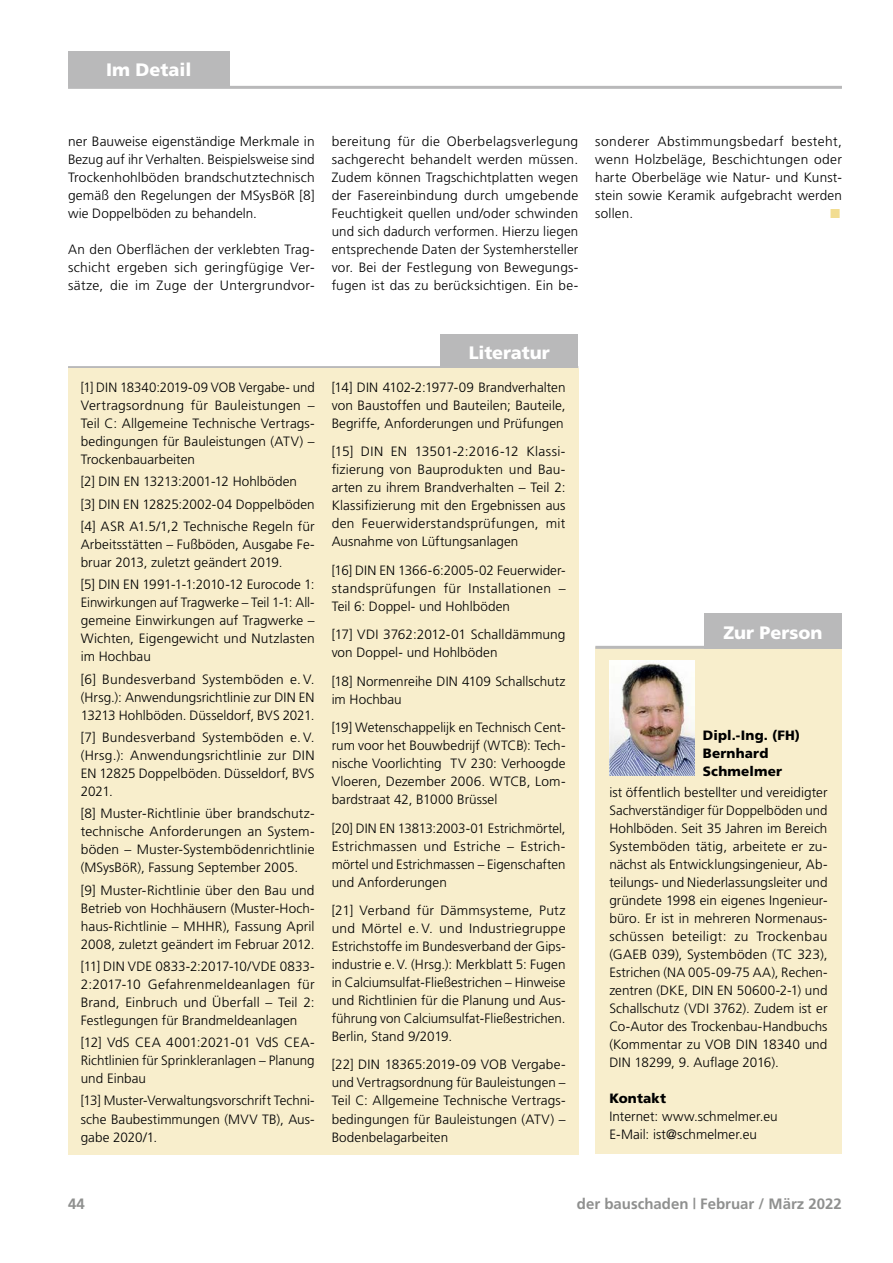
<style>
.page{position:relative;width:893px;height:1263px;background:#fff}
.page>*{position:absolute;margin:0;border:0;box-sizing:border-box;transform-origin:0 0}
.t1{font:18px "A Frutiger Black";color:#fff}
.t2{font:700 15px "A Frutiger";color:#8f908f}
.t3{font:13.5px/18px "A Frutiger Light";letter-spacing:.005em;color:#000;text-align:justify}
.t4{font:13.5px/18px "A Frutiger Black";letter-spacing:.01em;color:#000}
</style>
<div class="page">
<hr style="left:68px;top:86px;width:774px;height:3px;background:#b9b9ba">
<div style="left:68px;top:51px;width:162px;height:35px;background:#b9b9ba"></div>
<div style="left:595px;top:647px;width:247px;height:506px;background:#f8eecc"></div>
<div style="left:704px;top:614px;width:138px;height:35px;background:#b9b9ba"></div>
<hr style="left:595px;top:646px;width:246px;height:3px;background:#b9b9ba">
<img style="left:609px;top:661px;width:85px;height:115px">
<div style="left:440px;top:334px;width:138px;height:35px;background:#b9b9ba"></div>
<hr style="left:68px;top:366px;width:510px;height:3px;background:#b9b9ba">
<div style="left:68px;top:368px;width:510px;height:786px;background:#f8eecc"></div>
<h1 class="t1" style="left:106px;top:57px;width:87px">Im Detail</h1>
<p class="t3" style="left:68px;top:131px;width:248px">ner Bauweise eigenständige Merkmale in Bezug auf ihr Verhalten. Beispielsweise sind Trockenhohlböden brandschutztechnisch gemäß den Regelungen der MSysBöR [8] wie Doppelböden zu behandeln.</p>
<p class="t3" style="left:68px;top:239px;width:248px">An den Oberflächen der verklebten Trag&shy;schicht ergeben sich geringfügige Ver&shy;sätze, die im Zuge der Untergrundvor-</p>
<p class="t3" style="left:332px;top:131px;width:248px">bereitung für die Oberbelagsverlegung sachgerecht behandelt werden müssen.<br>Zudem können Tragschichtplatten wegen der Fasereinbindung durch umgebende Feuchtigkeit quellen und/oder schwinden und sich dadurch verformen. Hierzu liegen entsprechende Daten der Systemhersteller vor. Bei der Festlegung von Bewegungs&shy;fugen ist das zu berücksichtigen. Ein be-</p>
<p class="t3" style="left:595px;top:131px;width:248px">sonderer Abstimmungsbedarf besteht, wenn Holzbeläge, Beschichtungen oder harte Oberbeläge wie Natur- und Kunst&shy;stein sowie Keramik aufgebracht werden sollen.</p>
<p class="t3" style="left:81px;top:377px;width:235px">[1] DIN 18340:2019-09 VOB Vergabe- und Vertragsordnung für Bauleistungen – Teil C: Allgemeine Technische Vertrags&shy;bedingungen für Bauleistungen (ATV) – Trockenbauarbeiten</p>
<p class="t3" style="left:81px;top:469px;width:235px;line-height:22.4px;text-align:left">[2] DIN EN 13213:2001-12 Hohlböden [3] DIN EN 12825:2002-04 Doppelböden [4] ASR A1.5/1,2 Technische Regeln für</p>
<p class="t3" style="left:81px;top:534px;width:235px">Arbeitsstätten – Fußböden, Ausgabe Fe&shy;bruar 2013, zuletzt geändert 2019.</p>
<p class="t3" style="left:81px;top:574px;width:235px">[5] DIN EN 1991-1-1:2010-12 Eurocode 1:<br>Einwirkungen auf Tragwerke – Teil 1-1: All&shy;gemeine Einwirkungen auf Tragwerke – Wichten, Eigengewicht und Nutzlasten im Hochbau</p>
<p class="t3" style="left:81px;top:669px;width:235px">[6] Bundesverband Systemböden e. V. (Hrsg.): Anwendungsrichtlinie zur DIN EN 13213 Hohlböden. Düsseldorf, BVS 2021.</p>
<p class="t3" style="left:81px;top:727px;width:235px">[7] Bundesverband Systemböden e. V. (Hrsg.): Anwendungsrichtlinie zur DIN EN 12825 Doppelböden. Düsseldorf, BVS 2021.</p>
<p class="t3" style="left:81px;top:803px;width:235px">[8] Muster-Richtlinie über brandschutz&shy;technische Anforderungen an System&shy;böden – Muster-Systembödenrichtlinie (MSysBöR), Fassung September 2005.</p>
<p class="t3" style="left:81px;top:880px;width:235px">[9] Muster-Richtlinie über den Bau und Betrieb von Hochhäusern (Muster-Hoch&shy;haus-Richtlinie – MHHR), Fassung April 2008, zuletzt geändert im Februar 2012.</p>
<p class="t3" style="left:81px;top:956px;width:235px">[11] DIN VDE 0833-2:2017-10/VDE 0833- 2:2017-10 Gefahrenmeldeanlagen für Brand, Einbruch und Überfall – Teil 2:<br>Festlegungen für Brandmeldeanlagen</p>
<p class="t3" style="left:81px;top:1032px;width:235px">[12] VdS CEA 4001:2021-01 VdS CEA-Richtlinien für Sprinkleranlagen – Planung und Einbau</p>
<p class="t3" style="left:81px;top:1091px;width:235px">[13] Muster-Verwaltungsvorschrift Techni&shy;sche Baubestimmungen (MVV TB), Aus&shy;gabe 2020/1.</p>
<h1 class="t1" style="left:469px;top:340px;width:83px">Literatur</h1>
<p class="t3" style="left:332px;top:377px;width:235px">[14] DIN 4102-2:1977-09 Brandverhalten von Baustoffen und Bauteilen; Bauteile, Begriffe, Anforderungen und Prüfungen</p>
<p class="t3" style="left:332px;top:442px;width:235px">[15] DIN EN 13501-2:2016-12 Klassi&shy;fizierung von Bauprodukten und Bau&shy;arten zu ihrem Brandverhalten – Teil 2:<br>Klassifizierung mit den Ergebnissen aus den Feuerwiderstandsprüfungen, mit Ausnahme von Lüftungsanlagen</p>
<p class="t3" style="left:332px;top:560px;width:235px">[16] DIN EN 1366-6:2005-02 Feuerwider&shy;standsprüfungen für Installationen – Teil 6: Doppel- und Hohlböden</p>
<p class="t3" style="left:332px;top:624px;width:235px">[17] VDI 3762:2012-01 Schalldämmung von Doppel- und Hohlböden</p>
<p class="t3" style="left:332px;top:671px;width:235px">[18] Normenreihe DIN 4109 Schallschutz im Hochbau</p>
<p class="t3" style="left:332px;top:717px;width:235px">[19] Wetenschappelijk en Technisch Cent&shy;rum voor het Bouwbedrijf (WTCB): Tech&shy;nische Voorlichting TV 230: Verhoogde Vloeren, Dezember 2006. WTCB, Lom&shy;bardstraat 42, B1000 Brüssel</p>
<p class="t3" style="left:332px;top:818px;width:235px">[20] DIN EN 13813:2003-01 Estrichmörtel, Estrichmassen und Estriche – Estrich&shy;mörtel und Estrichmassen – Eigenschaften und Anforderungen</p>
<p class="t3" style="left:332px;top:900px;width:235px">[21] Verband für Dämmsysteme, Putz und Mörtel e. V. und Industriegruppe Estrichstoffe im Bundesverband der Gips&shy;industrie e.V. (Hrsg.): Merkblatt 5: Fugen in Calciumsulfat-Fließestrichen – Hinweise und Richtlinien für die Planung und Aus&shy;führung von Calciumsulfat-Fließestrichen.<br>Berlin, Stand 9/2019.</p>
<p class="t3" style="left:332px;top:1055px;width:235px">[22] DIN 18365:2019-09 VOB Vergabe&shy;und Vertragsordnung für Bauleistungen – Teil C: Allgemeine Technische Vertrags&shy;bedingungen für Bauleistungen (ATV) – Bodenbelagarbeiten</p>
<h1 class="t1" style="left:723px;top:619px;width:101px">Zur Person</h1>
<p class="t4" style="left:703px;top:725px;width:99px">Dipl.-Ing. (FH)<br>Bernhard<br>Schmelmer</p>
<p class="t3" style="left:609px;top:782px;width:220px">ist öffentlich bestellter und vereidigter Sachverständiger für Doppelböden und Hohlböden. Seit 35 Jahren im Bereich Systemböden tätig, arbeitete er zu&shy;nächst als Entwicklungsingenieur, Ab&shy;teilungs- und Niederlassungsleiter und gründete 1998 ein eigenes Ingenieur&shy;büro. Er ist in mehreren Normenaus&shy;schüssen beteiligt: zu Trockenbau (GAEB 039), Systemböden (TC 323), Estrichen (NA 005-09-75 AA), Rechen&shy;zentren (DKE, DIN EN 50600-2-1) und Schallschutz (VDI 3762). Zudem ist er Co-Autor des Trockenbau-Handbuchs (Kommentar zu VOB DIN 18340 und DIN 18299, 9. Auflage 2016).</p>
<p class="t4" style="left:609px;top:1088px;width:58px">Kontakt</p>
<p class="t3" style="left:609px;top:1106px;width:170px">Internet: www.schmelmer.eu<br>E-Mail: ist@schmelmer.eu</p>
<p class="t2" style="left:68px;top:1192px;width:18px">44</p>
<p class="t2" style="left:577px;top:1192px;width:267px">der bauschaden | Februar / März 2022</p>
</div>
